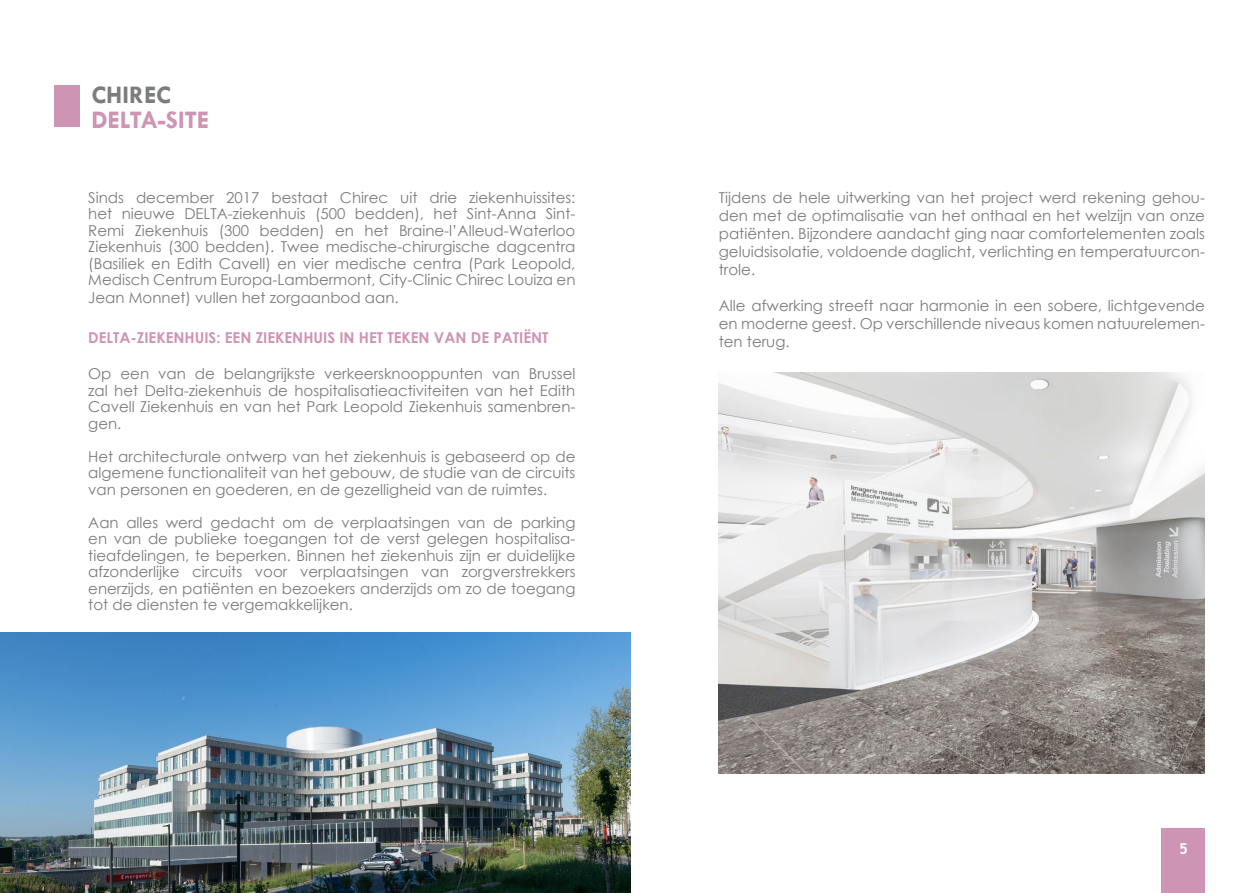
<style>
.page{position:relative;width:1259px;height:893px;background:#fff}
.page>*{position:absolute;margin:0;border:0;box-sizing:border-box;transform-origin:0 0}
.t1{font:700 25.5px "Tw Cen";color:#cd94b3}
.t2{font:700 25.5px "Tw Cen";color:#7b7c7e}
.t3{font:15px/16.5px "Century Gothic";color:#7b7c7e;text-align:justify}
.t4{font:700 15px "Century Gothic";color:#cd94b3}
.t5{font:700 15px "Trebuchet MS";color:#fff}
</style>
<div class="page">
<div style="left:1161px;top:828px;width:44px;height:65px;background:#cd94b3"></div>
<div style="left:54px;top:85px;width:26px;height:42px;background:#cd94b3"></div>
<img style="left:0;top:632px;width:630px;height:261px">
<img style="left:719px;top:373px;width:486px;height:400px">
<h1 class="t2" style="left:91px;top:79px;width:81px">CHIREC</h1>
<h1 class="t1" style="left:91px;top:105px;width:119px">DELTA-SITE</h1>
<p class="t3" style="left:88px;top:189px;width:489px">Sinds december 2017 bestaat Chirec uit drie ziekenhuissites: het nieuwe DELTA-ziekenhuis (500 bedden), het Sint-Anna Sint-Remi Ziekenhuis (300 bedden) en het Braine-l’Alleud-Waterloo Ziekenhuis (300 bedden). Twee medische-chirurgische dagcentra (Basiliek en Edith Cavell) en vier medische centra (Park Leopold, Medisch Centrum Europa-Lambermont, City-Clinic Chirec Louiza en</p>
<p class="t3" style="left:88px;top:289px;width:312px">Jean Monnet) vullen het zorgaanbod aan.</p>
<p class="t4" style="left:88px;top:326px;width:462px">DELTA-ZIEKENHUIS: EEN ZIEKENHUIS IN HET TEKEN VAN DE PATIËNT</p>
<p class="t3" style="left:88px;top:365px;width:489px">Op een van de belangrijkste verkeersknooppunten van Brussel zal het Delta-ziekenhuis de hospitalisatieactiviteiten van het Edith Cavell Ziekenhuis en van het Park Leopold Ziekenhuis samenbren&shy;gen.</p>
<p class="t3" style="left:88px;top:448px;width:489px">Het architecturale ontwerp van het ziekenhuis is gebaseerd op de algemene functionaliteit van het gebouw, de studie van de circuits van personen en goederen, en de gezelligheid van de ruimtes.</p>
<p class="t3" style="left:88px;top:514px;width:489px">Aan alles werd gedacht om de verplaatsingen van de parking en van de publieke toegangen tot de verst gelegen hospitalisa&shy;tieafdelingen, te beperken. Binnen het ziekenhuis zijn er duidelijke afzonderlijke circuits voor verplaatsingen van zorgverstrekkers enerzijds, en patiënten en bezoekers anderzijds om zo de toegang tot de diensten te vergemakkelijken.</p>
<p class="t3" style="left:719px;top:188px;width:488px;line-height:18px">Tijdens de hele uitwerking van het project werd rekening gehou&shy;den met de optimalisatie van het onthaal en het welzijn van onze patiënten. Bijzondere aandacht ging naar comfortelementen zoals geluidsisolatie, voldoende daglicht, verlichting en temperatuurcon&shy;trole.</p>
<p class="t3" style="left:719px;top:296px;width:488px;line-height:18px">Alle afwerking streeft naar harmonie in een sobere, lichtgevende en moderne geest. Op verschillende niveaus komen natuurelemen&shy;ten terug.</p>
<p class="t5" style="left:1179px;top:840px;width:10px">5</p>
</div>
